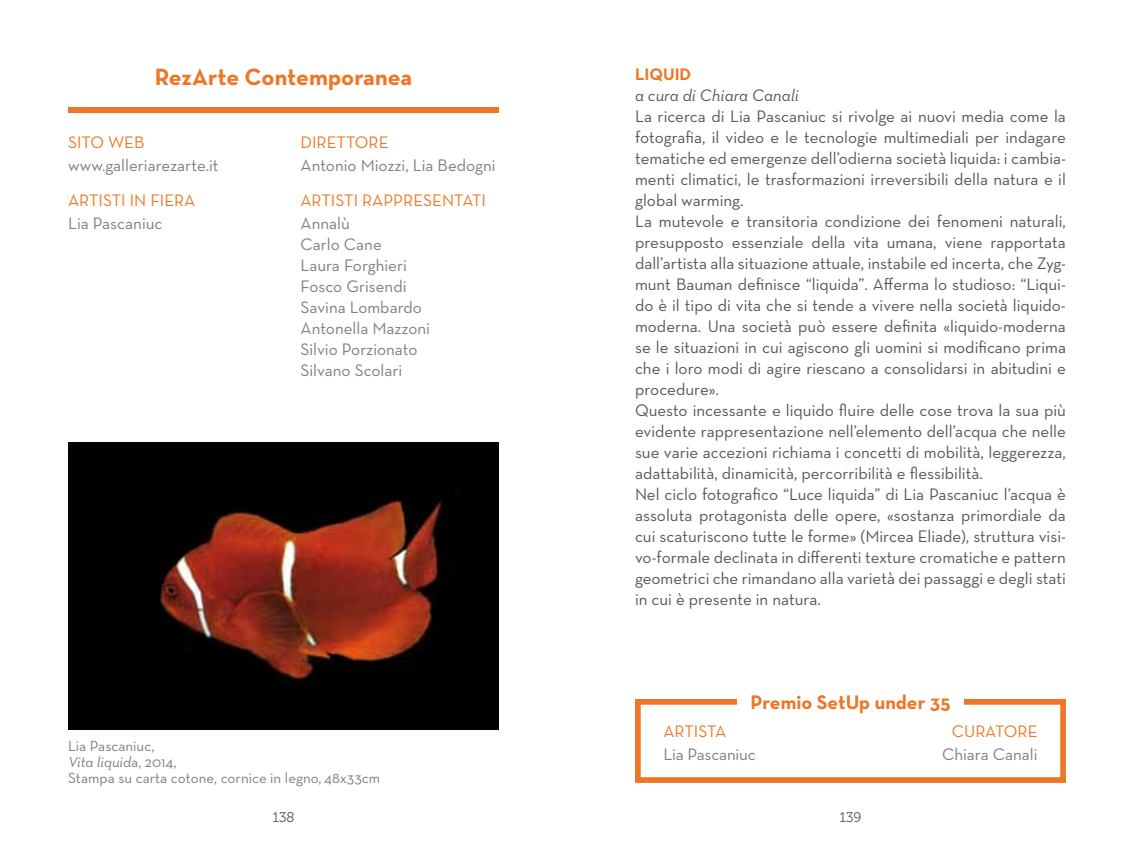
<style>
.page{position:relative;width:1134px;height:851px;background:#fff}
.page>*{position:absolute;margin:0;border:0;box-sizing:border-box;transform-origin:0 0}
.t1{font:700 24px "Neutra Text";color:#ed7727}
.t2{font:700 20px "Neutra Text";color:#ed7727}
.t3{font:17px/21px "Neutra Text";color:#58585a}
.t4{font:17px/21px "Neutra Text";color:#7e7f81}
.t5{font:17px "Neutra Text";color:#ed7727}
.t6{font:italic 17px "Neutra Text";color:#58585a}
.t7{font:700 17px "Neutra Text";color:#ed7727}
.t8{font:15px/16px "Neutra Text";color:#7e7f81}
.t9{font:14px "Museo 300";letter-spacing:-.005em;color:#58585a}
.s1{font-style:italic}
</style>
<div class="page">
<div style="left:68px;top:108px;width:431px;height:5px;background:#ed7727"></div>
<div style="left:635px;top:698px;width:431px;height:84px;border:6px solid #ed7727"></div>
<div style="left:737px;top:692px;width:227px;height:21px;background:#fff"></div>
<img style="left:68px;top:442px;width:431px;height:287px">
<h1 class="t1" style="left:155px;top:62px;width:259px">RezArte Contemporanea</h1>
<p class="t7" style="left:635px;top:64px;width:58px">LIQUID</p>
<p class="t6" style="left:635px;top:85px;width:165px">a cura di Chiara Canali</p>
<p class="t3" style="left:635px;top:105px;width:432px">La ricerca di Lia Pascaniuc si rivolge ai nuovi media come la fotografia, il video e le tecnologie multimediali per indagare tematiche ed emergenze dell’odierna società liquida: i cambia&shy;menti climatici, le trasformazioni irreversibili della natura e il global warming.<br>La mutevole e transitoria condizione dei fenomeni naturali, presupposto essenziale della vita umana, viene rapportata dall’artista alla situazione attuale, instabile ed incerta, che Zyg&shy;munt Bauman definisce “liquida”. Afferma lo studioso: “Liqui&shy;do è il tipo di vita che si tende a vivere nella società liquido&shy;moderna. Una società può essere definita «liquido-moderna se le situazioni in cui agiscono gli uomini si modificano prima che i loro modi di agire riescano a consolidarsi in abitudini e procedure».<br>Questo incessante e liquido fluire delle cose trova la sua più evidente rappresentazione nell’elemento dell’acqua che nelle sue varie accezioni richiama i concetti di mobilità, leggerezza, adattabilità, dinamicità, percorribilità e flessibilità.<br>Nel ciclo fotografico “Luce liquida” di Lia Pascaniuc l’acqua è assoluta protagonista delle opere, «sostanza primordiale da cui scaturiscono tutte le forme» (Mircea Eliade), struttura visi&shy;vo-formale declinata in differenti texture cromatiche e pattern geometrici che rimandano alla varietà dei passaggi e degli stati in cui è presente in natura.</p>
<p class="t5" style="left:68px;top:132px;width:19px">Sito</p>
<p class="t5" style="left:108px;top:132px;width:13px">web</p>
<p class="t5" style="left:300px;top:132px;width:22px">Direttore</p>
<p class="t4" style="left:68px;top:154px;width:152px">www.galleriarezarte.it</p>
<p class="t4" style="left:300px;top:154px;width:197px">Antonio Miozzi, Lia Bedogni</p>
<p class="t5" style="left:68px;top:189px;width:20px">Artisti</p>
<p class="t5" style="left:130px;top:189px;width:31px">in fiera</p>
<p class="t5" style="left:300px;top:189px;width:20px">Artisti</p>
<p class="t5" style="left:362px;top:189px;width:11px">rappresentati</p>
<p class="t4" style="left:300px;top:212px;width:131px">Annalù<br>Carlo Cane<br>Laura Forghieri<br>Fosco Grisendi<br>Savina Lombardo<br>Antonella Mazzoni<br>Silvio Porzionato<br>Silvano Scolari</p>
<p class="t4" style="left:68px;top:212px;width:96px">Lia Pascaniuc</p>
<p class="t8" style="left:68px;top:737px;width:314px">Lia Pascaniuc,<br><span class="s1">Vita liquid</span>a, 2014,<br>Stampa su carta cotone, cornice in legno, 48x33cm</p>
<p class="t9" style="left:272px;top:809px;width:23px">138</p>
<p class="t2" style="left:750px;top:689px;width:202px">Premio SetUp under 35</p>
<p class="t5" style="left:663px;top:720px;width:21px">Artista</p>
<p class="t5" style="left:952px;top:720px;width:24px">Curatore</p>
<p class="t4" style="left:663px;top:743px;width:94px">Lia Pascaniuc</p>
<p class="t4" style="left:942px;top:743px;width:97px">Chiara Canali</p>
<p class="t9" style="left:840px;top:809px;width:23px">139</p>
</div>
